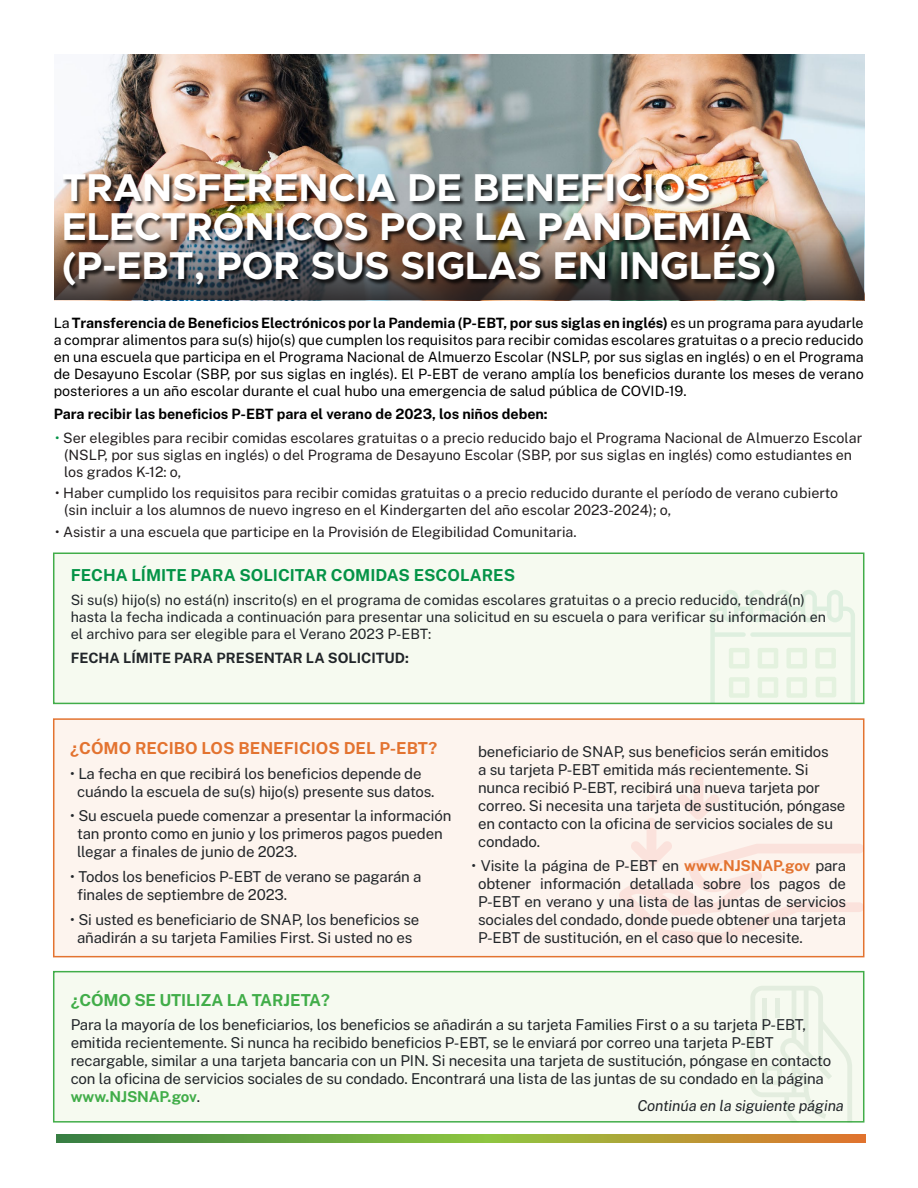
<style>
.page{position:relative;width:918px;height:1188px;background:#fff}
.page>*{position:absolute;margin:0;border:0;box-sizing:border-box;transform-origin:0 0}
.t1{font:700 39px/39px "Metropolis";color:#fff}
.t2{font:700 16.5px "Public Sans";color:#049347}
.t3{font:700 16.5px "Public Sans";color:#e37330}
.t4{font:700 16.5px "Public Sans";letter-spacing:-.01em;color:#41ad49}
.t5{font:15px/18px "Public Sans";letter-spacing:-.01em;color:#212529}
.t6{font:italic 15px "Public Sans";letter-spacing:-.01em;color:#212529}
.t7{font:14.25px/17.1px "Public Sans";color:#000;text-align:justify}
.t8{font:14.25px/17.1px "Public Sans";color:#231f20}
.t9{font:14.25px/17.1px "Public Sans";color:#212529}
.t10{font:700 14.25px "Public Sans";color:#000}
.t11{font:700 14.25px "Public Sans";color:#212529}
.s1{font-weight:700}
.s2{color:#049347}
.s3{font-weight:700;color:#e37330}
.s4{font-weight:700;color:#41ad49}
</style>
<div class="page">
<div style="left:53px;top:553px;width:811px;height:151px;background:#f6faf0;border:2px solid #41ad49"></div>
<div style="left:53px;top:971px;width:811px;height:152px;background:#f6faf0;border:2px solid #41ad49"></div>
<div style="left:53px;top:718px;width:811px;height:239px;background:#fdf4ee;border:2px solid #e37330"></div>
<svg style="left:56px;top:1134px;width:810px;height:8px;background:#8a9e3c"></svg>
<img style="left:54px;top:54px;width:810px;height:156px">
<svg style="left:54px;top:210px;width:810px;height:90px;background:#655d56"></svg>
<div style="left:63px;top:174px;width:717px;height:117px;background:#000;opacity:.75"></div>
<svg style="left:710px;top:590px;width:145px;height:113px"></svg>
<div style="left:694px;top:747px;width:9px;height:14px;background:#fbe2dc;border-radius:5px"></div>
<svg style="left:619px;top:771px;width:245px;height:172px"></svg>
<div style="left:647px;top:794px;width:9px;height:14px;background:#fbe2dc;border-radius:5px"></div>
<svg style="left:750px;top:986px;width:102px;height:137px"></svg>
<h1 class="t1" style="left:62px;top:168px;width:716px">TRANSFERENCIA DE BENEFICIOS<br>ELECTRÓNICOS POR LA PANDEMIA (P-EBT, POR SUS SIGLAS EN INGLÉS)</h1>
<h1 class="t1" style="left:75px;top:268px;width:371px">TRANSFER (P-EBT)</h1>
<p class="t7" style="left:54px;top:314px;width:812px">La <span class="s1">Transferencia de Beneficios Electrónicos por la Pandemia (P-EBT, por sus siglas en inglés)</span> es un programa para ayudarle a comprar alimentos para su(s) hijo(s) que cumplen los requisitos para recibir comidas escolares gratuitas o a precio reducido en una escuela que participa en el Programa Nacional de Almuerzo Escolar (NSLP, por sus siglas en inglés) o en el Programa de Desayuno Escolar (SBP, por sus siglas en inglés). El P-EBT de verano amplía los beneficios durante los meses de verano posteriores a un año escolar durante el cual hubo una emergencia de salud pública de COVID-19.</p>
<p class="t10" style="left:54px;top:405px;width:496px">Para recibir las beneficios P-EBT para el verano de 2023, los niños deben:</p>
<p class="t8" style="left:64px;top:428px;width:800px;text-indent:-9px"><span class="s2">•</span> Ser elegibles para recibir comidas escolares gratuitas o a precio reducido bajo el Programa Nacional de Almuerzo Escolar (NSLP, por sus siglas en inglés) o del Programa de Desayuno Escolar (SBP, por sus siglas en inglés) como estudiantes en los grados K-12: o,</p>
<p class="t8" style="left:64px;top:484px;width:775px;text-indent:-9px">• Haber cumplido los requisitos para recibir comidas gratuitas o a precio reducido durante el período de verano cubierto (sin incluir a los alumnos de nuevo ingreso en el Kindergarten del año escolar 2023-2024); o,</p>
<p class="t8" style="left:55px;top:523px;width:523px">• Asistir a una escuela que participe en la Provisión de Elegibilidad Comunitaria.</p>
<p class="t2" style="left:71px;top:564px;width:446px">FECHA LÍMITE PARA SOLICITAR COMIDAS ESCOLARES</p>
<p class="t9" style="left:71px;top:591px;width:757px">Si su(s) hijo(s) no está(n) inscrito(s) en el programa de comidas escolares gratuitas o a precio reducido, tendrá(n) hasta la fecha indicada a continuación para presentar una solicitud en su escuela o para verificar su información en el archivo para ser elegible para el Verano 2023 P-EBT:</p>
<p class="t11" style="left:71px;top:648px;width:340px">FECHA LÍMITE PARA PRESENTAR LA SOLICITUD:</p>
<p class="t3" style="left:70px;top:737px;width:368px">¿CÓMO RECIBO LOS BENEFICIOS DEL P-EBT?</p>
<p class="t5" style="left:77px;top:764px;width:359px;text-indent:-7px">• La fecha en que recibirá los beneficios depende de cuándo la escuela de su(s) hijo(s) presente sus datos.</p>
<p class="t5" style="left:77px;top:806px;width:376px;text-indent:-7px">• Su escuela puede comenzar a presentar la información tan pronto como en junio y los primeros pagos pueden llegar a finales de junio de 2023.</p>
<p class="t5" style="left:77px;top:867px;width:346px;text-indent:-7px">• Todos los beneficios P-EBT de verano se pagarán a finales de septiembre de 2023.</p>
<p class="t5" style="left:70px;top:910px;width:351px;text-align:center">• Si usted es beneficiario de SNAP, los beneficios se añadirán a su tarjeta Families First. Si usted no es</p>
<p class="t5" style="left:478px;top:742px;width:369px">beneficiario de SNAP, sus beneficios serán emitidos<br>a su tarjeta P-EBT emitida más recientemente. Si nunca recibió P-EBT, recibirá una nueva tarjeta por correo. Si necesita una tarjeta de sustitución, póngase en contacto con la oficina de servicios sociales de su condado.</p>
<p class="t5" style="left:478px;top:856px;width:369px;text-align:justify;text-indent:-7px">• Visite la página de P-EBT en <span class="s3">www.NJSNAP.gov</span> para obtener información detallada sobre los pagos de P-EBT en verano y una lista de las juntas de servicios sociales del condado, donde puede obtener una tarjeta P-EBT de sustitución, en el caso que lo necesite.</p>
<p class="t4" style="left:71px;top:989px;width:261px">¿CÓMO SE UTILIZA LA TARJETA?</p>
<p class="t5" style="left:71px;top:1015px;width:762px">Para la mayoría de los beneficiarios, los beneficios se añadirán a su tarjeta Families First o a su tarjeta P-EBT, emitida recientemente. Si nunca ha recibido beneficios P-EBT, se le enviará por correo una tarjeta P-EBT recargable, similar a una tarjeta bancaria con un PIN. Si necesita una tarjeta de sustitución, póngase en contacto con la oficina de servicios sociales de su condado. Encontrará una lista de las juntas de su condado en la página <span class="s4">www.NJSNAP.gov</span>.</p>
<p class="t6" style="left:637px;top:1096px;width:208px">Continúa en la siguiente página</p>
</div>
